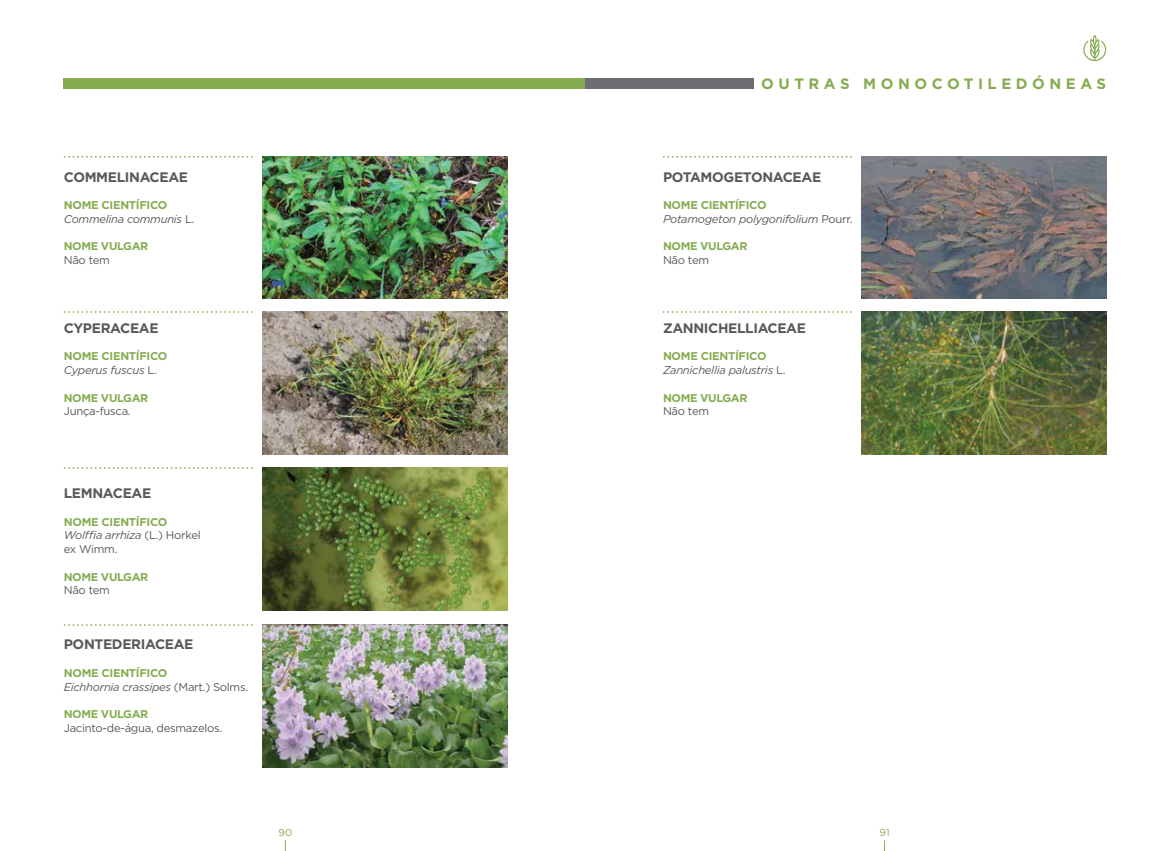
<style>
.page{position:relative;width:1170px;height:851px;background:#fff}
.page>*{position:absolute;margin:0;border:0;box-sizing:border-box;transform-origin:0 0}
.t1{font:700 15px "Gotham";letter-spacing:.3em;color:#86ac51}
.t2{font:700 13.75px "Gotham";letter-spacing:-.025em;color:#58595b}
.t3{font:italic 11.25px/13.8px "Gotham";letter-spacing:-.025em;color:#58595b}
.t4{font:11.25px/13.8px "Gotham";letter-spacing:-.025em;color:#58595b}
.t5{font:700 11.25px/13.8px "Gotham";letter-spacing:-.035em;color:#86ac51}
.t6{font:10px "Gotham";color:#86ac51}
.s1{font-weight:700;font-style:normal;color:#86ac51}
.s2{font-style:normal}
.s3{font-weight:400;font-style:italic;color:#58595b}
.s4{font-weight:400;color:#58595b}
.s5{font-weight:700;color:#86ac51}
.s6{font-style:italic}
</style>
<div class="page">
<div style="left:64px;top:78px;width:521px;height:10px;background:#86ac51"></div>
<svg style="left:64px;top:311px;width:188px;height:2px"></svg>
<svg style="left:64px;top:156px;width:188px;height:1px"></svg>
<svg style="left:64px;top:467px;width:188px;height:2px"></svg>
<svg style="left:64px;top:624px;width:188px;height:1px"></svg>
<img style="left:262px;top:156px;width:245px;height:143px">
<img style="left:262px;top:311px;width:245px;height:143px">
<img style="left:262px;top:467px;width:245px;height:143px">
<img style="left:262px;top:624px;width:245px;height:143px">
<div style="left:585px;top:78px;width:168px;height:10px;background:#6d6e71"></div>
<svg style="left:1083px;top:35px;width:23px;height:26px"></svg>
<svg style="left:663px;top:156px;width:188px;height:1px"></svg>
<svg style="left:663px;top:311px;width:188px;height:2px"></svg>
<img style="left:861px;top:156px;width:245px;height:143px">
<img style="left:861px;top:311px;width:245px;height:143px">
<p class="t2" style="left:64px;top:167px;width:126px">COMMELINACEAE</p>
<p class="t3" style="left:64px;top:198px;width:132px"><span class="s1">NOME CIENTÍFICO<br></span>Commelina communis <span class="s2">L.</span></p>
<p class="t5" style="left:64px;top:239px;width:86px">NOME VULGAR</p>
<p class="t4" style="left:64px;top:253px;width:48px">Não tem</p>
<p class="t2" style="left:64px;top:319px;width:96px">CYPERACEAE</p>
<p class="t5" style="left:64px;top:349px;width:105px">NOME CIENTÍFICO<br><span class="s3">Cyperus fuscus</span> <span class="s4">L.</span></p>
<p class="t5" style="left:64px;top:390px;width:86px">NOME VULGAR</p>
<p class="t4" style="left:64px;top:404px;width:68px">Junça-fusca.</p>
<p class="t2" style="left:64px;top:484px;width:89px">LEMNACEAE</p>
<p class="t4" style="left:64px;top:514px;width:138px"><span class="s5">NOME CIENTÍFICO<br></span><span class="s6">Wolffia arrhiza</span> (L.) Horkel ex Wimm.</p>
<p class="t5" style="left:64px;top:569px;width:86px">NOME VULGAR</p>
<p class="t4" style="left:64px;top:583px;width:48px">Não tem</p>
<p class="t2" style="left:64px;top:635px;width:131px">PONTEDERIACEAE</p>
<p class="t3" style="left:64px;top:665px;width:186px"><span class="s1">NOME CIENTÍFICO<br></span>Eichhornia crassipes <span class="s2">(Mart.) Solms.</span></p>
<p class="t5" style="left:64px;top:707px;width:86px">NOME VULGAR</p>
<p class="t4" style="left:64px;top:720px;width:160px">Jacinto-de-água, desmazelos.</p>
<p class="t6" style="left:278px;top:826px;width:15px">90</p>
<h1 class="t1" style="left:761px;top:73px;width:346px">OUTRAS MONOCOTILEDÓNEAS</h1>
<p class="t2" style="left:663px;top:167px;width:160px">POTAMOGETONACEAE</p>
<p class="t3" style="left:663px;top:198px;width:191px"><span class="s1">NOME CIENTÍFICO<br></span>Potamogeton polygonifolium <span class="s2">Pourr.</span></p>
<p class="t5" style="left:663px;top:239px;width:86px">NOME VULGAR</p>
<p class="t4" style="left:663px;top:253px;width:48px">Não tem</p>
<p class="t2" style="left:663px;top:319px;width:144px">ZANNICHELLIACEAE</p>
<p class="t3" style="left:663px;top:349px;width:124px"><span class="s1">NOME CIENTÍFICO<br></span>Zannichellia palustris <span class="s2">L.</span></p>
<p class="t5" style="left:663px;top:391px;width:86px">NOME VULGAR</p>
<p class="t4" style="left:663px;top:404px;width:48px">Não tem</p>
<p class="t6" style="left:879px;top:826px;width:12px">91</p>
</div>
